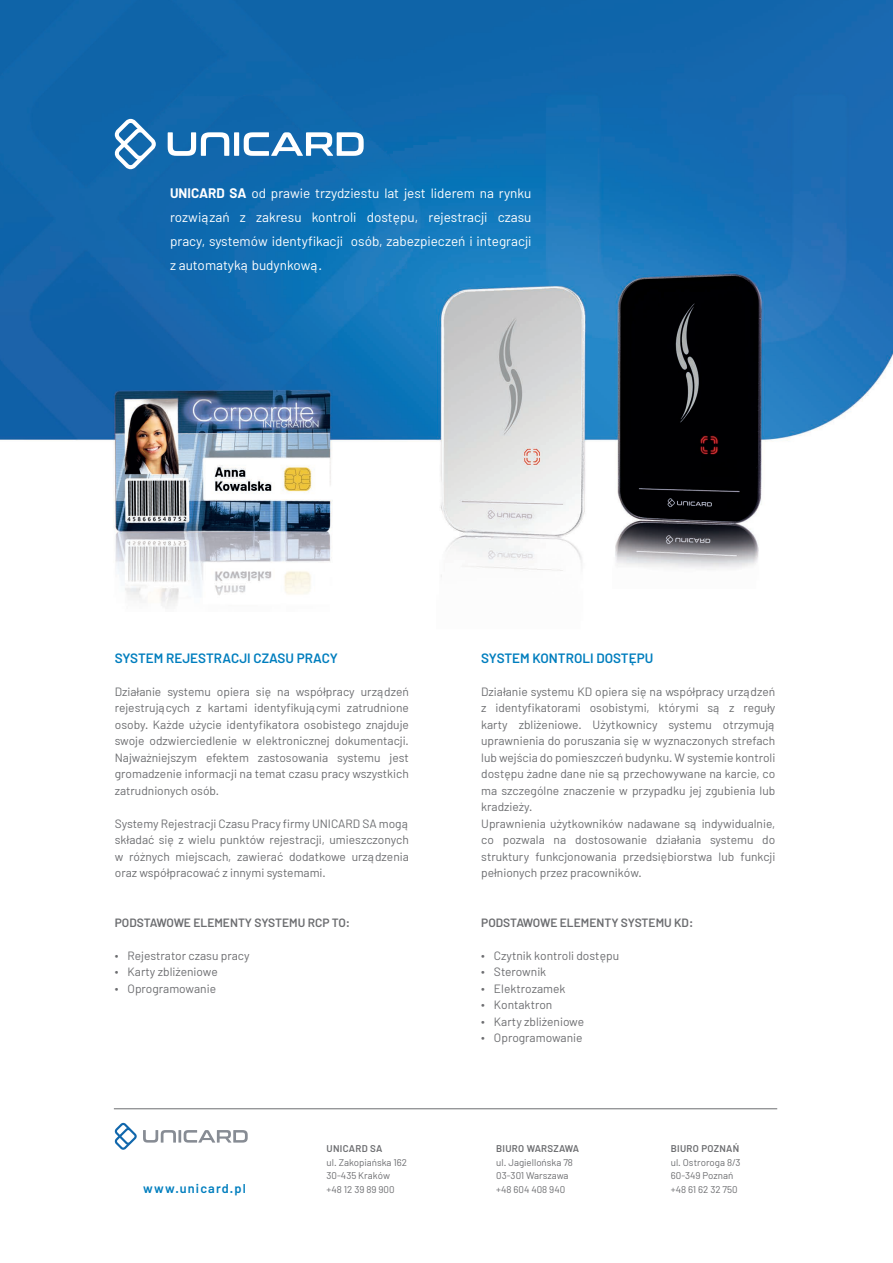
<style>
.page{position:relative;width:893px;height:1263px;background:#fff}
.page>*{position:absolute;margin:0;border:0;box-sizing:border-box;transform-origin:0 0}
.basic_opis{font:13.5px/24px "Barlow";color:#fff;text-align:justify}
.podstawowy{font:600 13.5px "Barlow";color:#007ebe}
.basic_opis-2{font:600 12.75px "Barlow";letter-spacing:.09em;color:#007ebe}
.podstawowy-2{font:12px/16.5px "Barlow";color:#6c6d70;text-align:justify}
.podstawowy-3{font:600 12px "Barlow";color:#6c6d70}
.podstawowy-4{font:9.75px/13.5px "Barlow";color:#6c6d70}
.basic_opis-3{font:9.75px "Barlow";color:#6c6d70}
.s1{font-weight:700}
.s2{font-weight:600}
</style>
<div class="page">
<img style="left:0;top:0;width:893px;height:1143px">
<svg style="left:168px;top:132px;width:61px;height:24px"></svg>
<div style="left:234px;top:132px;width:5px;height:24px;background:#fff"></div>
<svg style="left:244px;top:132px;width:120px;height:24px"></svg>
<svg style="left:115px;top:119px;width:41px;height:50px"></svg>
<hr style="left:114px;top:1108px;width:663px;height:1px;background:#6c6d70">
<svg style="left:143px;top:1130px;width:105px;height:12px"></svg>
<svg style="left:115px;top:1123px;width:22px;height:27px"></svg>
<p class="basic_opis" style="left:170px;top:181px;width:363px"><span class="s1">UNICARD SA</span> od prawie trzydziestu lat jest liderem na rynku rozwiązań z zakresu kontroli dostępu, rejestracji czasu pracy, systemów identyfikacji osób, zabezpieczeń i integracji z automatyką budynkową.</p>
<p class="podstawowy" style="left:115px;top:649px;width:224px">SYSTEM REJESTRACJI CZASU PRACY</p>
<p class="podstawowy-2" style="left:115px;top:683px;width:296px">Działanie systemu opiera się na współpracy urządzeń rejestrujących z kartami identyfikującymi zatrudnione osoby. Każde użycie identyfikatora osobistego znajduje swoje odzwierciedlenie w elektronicznej dokumentacji.<br>Najważniejszym efektem zastosowania systemu jest gromadzenie informacji na temat czasu pracy wszystkich zatrudnionych osób.</p>
<p class="podstawowy-2" style="left:115px;top:815px;width:296px">Systemy Rejestracji Czasu Pracy firmy UNICARD SA mogą składać się z wielu punktów rejestracji, umieszczonych w różnych miejscach, zawierać dodatkowe urządzenia oraz współpracować z innymi systemami.</p>
<p class="podstawowy-3" style="left:115px;top:915px;width:237px">PODSTAWOWE ELEMENTY SYSTEMU RCP TO:</p>
<p class="podstawowy-2" style="left:115px;top:947px;width:136px;text-align:left">∙ Rejestrator czasu pracy ∙ Karty zbliżeniowe<br>∙ Oprogramowanie</p>
<p class="podstawowy" style="left:481px;top:649px;width:174px">SYSTEM KONTROLI DOSTĘPU</p>
<p class="podstawowy-2" style="left:481px;top:683px;width:296px">Działanie systemu KD opiera się na współpracy urządzeń z identyfikatorami osobistymi, którymi są z reguły karty zbliżeniowe. Użytkownicy systemu otrzymują uprawnienia do poruszania się w wyznaczonych strefach lub wejścia do pomieszczeń budynku. W systemie kontroli dostępu żadne dane nie są przechowywane na karcie, co ma szczególne znaczenie w przypadku jej zgubienia lub kradzieży.</p>
<p class="podstawowy-2" style="left:481px;top:815px;width:296px">Uprawnienia użytkowników nadawane są indywidualnie, co pozwala na dostosowanie działania systemu do struktury funkcjonowania przedsiębiorstwa lub funkcji pełnionych przez pracowników.</p>
<p class="podstawowy-3" style="left:481px;top:915px;width:214px">PODSTAWOWE ELEMENTY SYSTEMU KD:</p>
<p class="podstawowy-2" style="left:481px;top:947px;width:139px">∙ Czytnik kontroli dostępu</p>
<p class="podstawowy-2" style="left:481px;top:963px;width:67px">∙ Sterownik</p>
<p class="podstawowy-2" style="left:481px;top:980px;width:86px">∙ Elektrozamek</p>
<p class="podstawowy-2" style="left:481px;top:996px;width:73px">∙ Kontaktron</p>
<p class="podstawowy-2" style="left:481px;top:1013px;width:104px">∙ Karty zbliżeniowe</p>
<p class="podstawowy-2" style="left:481px;top:1029px;width:103px">∙ Oprogramowanie</p>
<p class="podstawowy-4" style="left:671px;top:1142px;width:71px"><span class="s2">BIURO POZNAŃ </span>ul. Ostroroga 8/3</p>
<p class="podstawowy-4" style="left:671px;top:1169px;width:64px">60-349 Poznań</p>
<p class="podstawowy-4" style="left:327px;top:1142px;width:82px"><span class="s2">UNICARD SA<br></span>ul. Zakopiańska 162</p>
<p class="podstawowy-4" style="left:327px;top:1169px;width:65px">30-435 Kraków</p>
<p class="basic_opis-3" style="left:327px;top:1183px;width:70px">+48 12 39 89 900</p>
<p class="podstawowy-4" style="left:496px;top:1142px;width:84px"><span class="s2">BIURO WARSZAWA </span>ul. Jagiellońska 78</p>
<p class="podstawowy-4" style="left:496px;top:1169px;width:74px">03-301 Warszawa</p>
<p class="podstawowy-4" style="left:496px;top:1182px;width:70px">+48 604 408 940</p>
<p class="basic_opis-2" style="left:143px;top:1180px;width:104px">www.unicard.pl</p>
<p class="podstawowy-4" style="left:671px;top:1182px;width:68px">+48 61 62 32 750</p>
</div>
